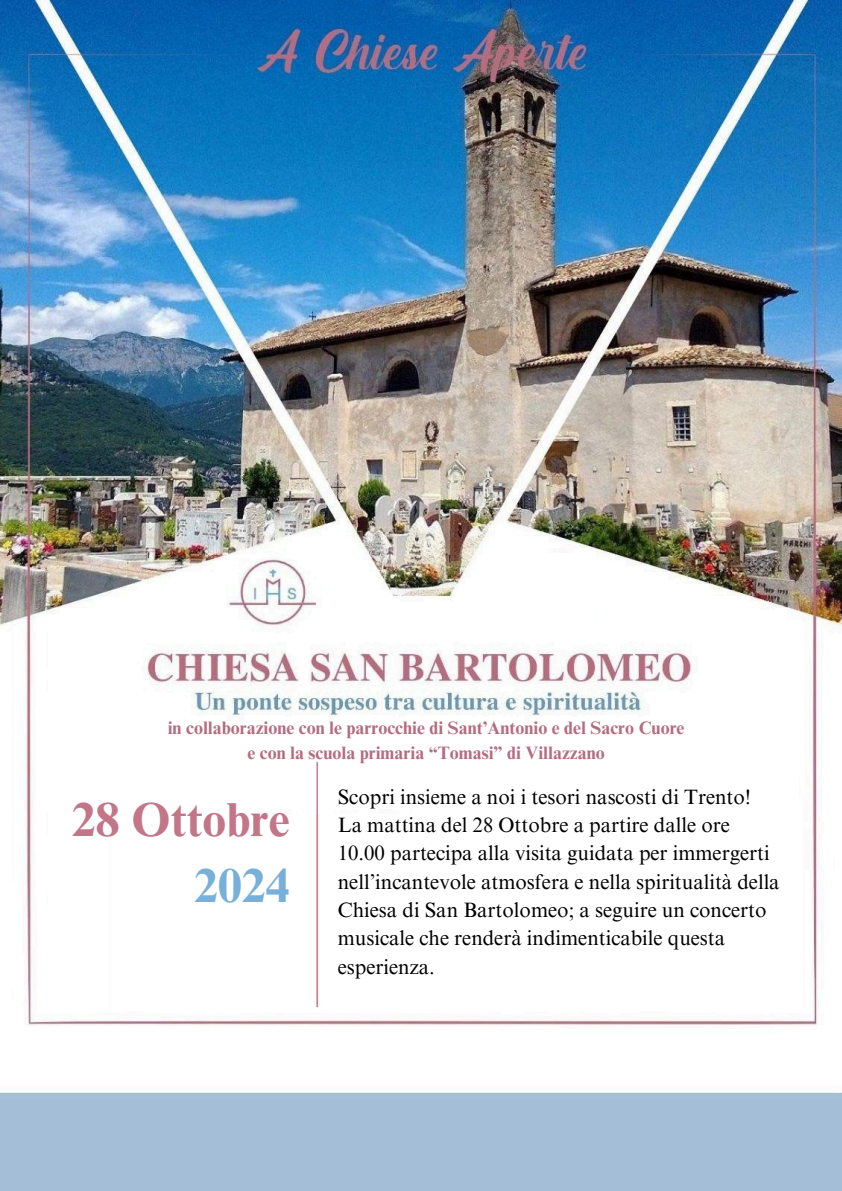
<style>
.page{position:relative;width:842px;height:1191px;background:#fff}
.page>*{position:absolute;margin:0;border:0;box-sizing:border-box;transform-origin:0 0}
.t1{font:700 47.7px/66px "Times NRMT Pro";color:#c27688;text-align:right}
.t2{font:20.8px/28.3px "Times NRMT Pro";color:#000}
.t3{font:700 18px/24.8px "Times NRMT Pro";color:#b46c81;text-align:center}
.s1{color:#78b0da}
</style>
<div class="page">
<img style="left:0;top:0;width:842px;height:1190px">
<img style="left:104px;top:757px;width:705px;height:255px">
<div style="left:526px;top:553px;width:66px;height:85px;background:#fff"></div>
<p class="t3" style="left:168px;top:717px;width:518px">in collaborazione con le parrocchie di Sant’Antonio e del Sacro Cuore e con la scuola primaria “Tomasi” di Villazzano</p>
<h2 class="t2" style="left:338px;top:785px;width:443px">Scopri insieme a noi i tesori nascosti di Trento!<br>La mattina del 28 Ottobre a partire dalle ore 10.00 partecipa alla visita guidata per immergerti nell’incantevole atmosfera e nella spiritualità della Chiesa di San Bartolomeo; a seguire un concerto musicale che renderà indimenticabile questa esperienza.</h2>
<h1 class="t1" style="left:72px;top:792px;width:219px">28 Ottobre<br><span class="s1">2024</span></h1>
</div>
